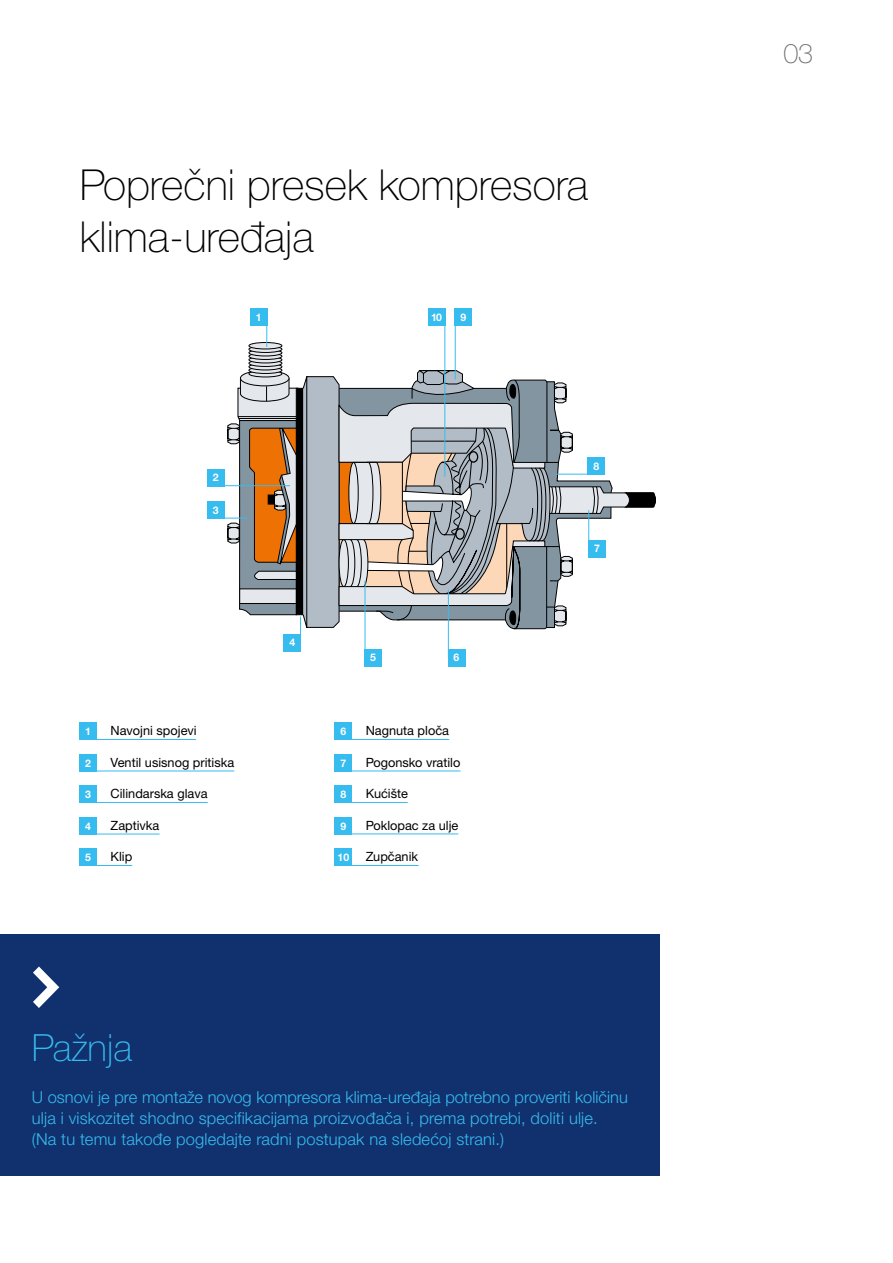
<style>
.page{position:relative;width:893px;height:1263px;background:#fff}
.page>*{position:absolute;margin:0;border:0;box-sizing:border-box;transform-origin:0 0}
.t1{font:100 42.75px/52.5px "Helvetica Neue LTW1 G";color:#000}
.t2{font:100 37.5px "Helvetica Neue LTW1 G";color:#36bcee}
.t3{font:100 27px "Helvetica Neue LT Std";color:#706f6f}
.t4{font:300 16.5px/21px "Helvetica Neue LTW1 G";letter-spacing:.01em;color:#36bcee}
.t5{font:12.75px "Helvetica Neue LTW1 G";color:#000}
.t6{font:700 10.5px "Helvetica Neue LT Std";color:#fff}
</style>
<div class="page">
<div style="left:0;top:935px;width:659px;height:241px;background:#11306e"></div>
<svg style="left:33px;top:966px;width:26px;height:42px"></svg>
<hr style="left:95px;top:771px;width:139px;height:1px;background:#36bcee">
<hr style="left:95px;top:865px;width:37px;height:1px;background:#36bcee">
<hr style="left:95px;top:739px;width:101px;height:1px;background:#36bcee">
<hr style="left:95px;top:802px;width:113px;height:1px;background:#36bcee">
<hr style="left:95px;top:834px;width:65px;height:1px;background:#36bcee">
<div style="left:80px;top:723px;width:17px;height:17px;background:#36bcee"></div>
<div style="left:80px;top:754px;width:17px;height:17px;background:#36bcee"></div>
<div style="left:80px;top:786px;width:17px;height:17px;background:#36bcee"></div>
<div style="left:80px;top:817px;width:17px;height:17px;background:#36bcee"></div>
<div style="left:80px;top:849px;width:17px;height:17px;background:#36bcee"></div>
<hr style="left:350px;top:771px;width:110px;height:1px;background:#36bcee">
<hr style="left:350px;top:865px;width:69px;height:1px;background:#36bcee">
<hr style="left:350px;top:739px;width:99px;height:1px;background:#36bcee">
<hr style="left:350px;top:802px;width:58px;height:1px;background:#36bcee">
<hr style="left:350px;top:833px;width:108px;height:1px;background:#36bcee">
<div style="left:335px;top:723px;width:17px;height:17px;background:#36bcee"></div>
<div style="left:335px;top:754px;width:17px;height:17px;background:#36bcee"></div>
<div style="left:335px;top:786px;width:17px;height:17px;background:#36bcee"></div>
<div style="left:335px;top:817px;width:17px;height:17px;background:#36bcee"></div>
<div style="left:335px;top:849px;width:17px;height:17px;background:#36bcee"></div>
<hr style="left:448px;top:590px;width:1px;height:68px;background:#36bcee">
<hr style="left:365px;top:581px;width:1px;height:81px;background:#36bcee">
<svg style="left:223px;top:316px;width:433px;height:328px"></svg>
<div style="left:250px;top:308px;width:17px;height:18px;background:#36bcee"></div>
<div style="left:207px;top:469px;width:17px;height:17px;background:#36bcee"></div>
<div style="left:207px;top:501px;width:17px;height:17px;background:#36bcee"></div>
<div style="left:284px;top:634px;width:17px;height:17px;background:#36bcee"></div>
<div style="left:365px;top:649px;width:17px;height:17px;background:#36bcee"></div>
<div style="left:448px;top:649px;width:17px;height:17px;background:#36bcee"></div>
<div style="left:588px;top:540px;width:17px;height:17px;background:#36bcee"></div>
<div style="left:588px;top:457px;width:17px;height:17px;background:#36bcee"></div>
<div style="left:455px;top:308px;width:17px;height:18px;background:#36bcee"></div>
<div style="left:428px;top:308px;width:17px;height:18px;background:#36bcee"></div>
<h1 class="t1" style="left:80px;top:158px;width:510px">Poprečni presek kompresora klima-uređaja</h1>
<p class="t6" style="left:256px;top:311px;width:7px">1</p>
<p class="t6" style="left:431px;top:311px;width:12px">10</p>
<p class="t6" style="left:460px;top:311px;width:7px">9</p>
<p class="t6" style="left:213px;top:471px;width:7px">2</p>
<p class="t6" style="left:213px;top:503px;width:7px">3</p>
<p class="t6" style="left:85px;top:725px;width:7px">1</p>
<p class="t6" style="left:85px;top:756px;width:7px">2</p>
<p class="t6" style="left:85px;top:788px;width:7px">3</p>
<p class="t6" style="left:85px;top:819px;width:7px">4</p>
<p class="t6" style="left:85px;top:851px;width:7px">5</p>
<p class="t5" style="left:111px;top:723px;width:88px">Navojni spojevi</p>
<p class="t5" style="left:111px;top:754px;width:125px">Ventil usisnog pritiska</p>
<p class="t5" style="left:111px;top:786px;width:99px">Cilindarska glava</p>
<p class="t5" style="left:111px;top:817px;width:50px">Zaptivka</p>
<p class="t5" style="left:111px;top:849px;width:23px">Klip</p>
<p class="t6" style="left:289px;top:636px;width:7px">4</p>
<p class="t6" style="left:370px;top:651px;width:7px">5</p>
<p class="t6" style="left:454px;top:651px;width:7px">6</p>
<p class="t6" style="left:340px;top:725px;width:7px">6</p>
<p class="t6" style="left:340px;top:756px;width:7px">7</p>
<p class="t6" style="left:340px;top:788px;width:7px">8</p>
<p class="t6" style="left:340px;top:819px;width:7px">9</p>
<p class="t6" style="left:337px;top:851px;width:13px">10</p>
<p class="t5" style="left:366px;top:723px;width:85px">Nagnuta ploča</p>
<p class="t5" style="left:366px;top:754px;width:96px">Pogonsko vratilo</p>
<p class="t5" style="left:366px;top:786px;width:44px">Kućište</p>
<p class="t5" style="left:366px;top:817px;width:94px">Poklopac za ulje</p>
<p class="t5" style="left:366px;top:849px;width:54px">Zupčanik</p>
<p class="t6" style="left:593px;top:459px;width:7px">8</p>
<p class="t6" style="left:594px;top:542px;width:7px">7</p>
<h2 class="t2" style="left:32px;top:1025px;width:102px">Pažnja</h2>
<p class="t4" style="left:32px;top:1086px;width:597px">U osnovi je pre montaže novog kompresora klima-uređaja potrebno proveriti količinu ulja i viskozitet shodno specifikacijama proizvođača i, prema potrebi, doliti ulje.<br>(Na tu temu takođe pogledajte radni postupak na sledećoj strani.)</p>
<h3 class="t3" style="left:783px;top:38px;width:31px">03</h3>
</div>
